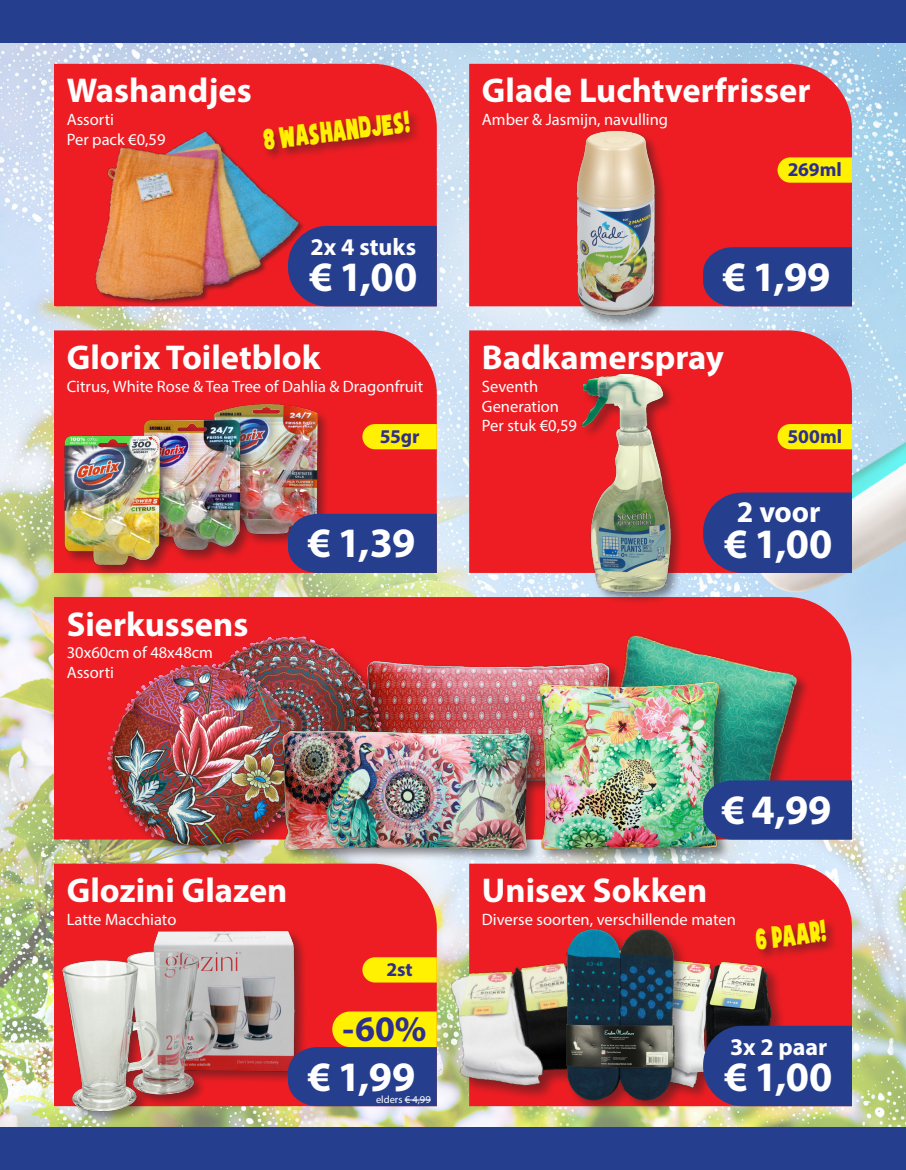
<style>
.page{position:relative;width:906px;height:1170px;background:#fff}
.page>*{position:absolute;margin:0;border:0;box-sizing:border-box;transform-origin:0 0}
.intro{font:700 42px "Myriad Pro";color:#fff}
.intro-2{font:700 36px "Myriad Pro";color:#2d2e8d}
.t1{font:700 34.5px "Myriad Pro";color:#fff}
.t2{font:33.75px "Soupof Justice";color:#fff101;scale:.67 1}
.intro-3{font:700 30px "Myriad Pro";color:#fff}
.intro-4{font:700 24px "Myriad Pro";letter-spacing:-.005em;color:#fff}
.intro-5{font:700 19.5px "Myriad Pro";color:#2d2e8d}
.t3{font:16.5px "Myriad Pro";color:#fff}
.t4{font:10.5px "Myriad Pro";color:#fff}
</style>
<div class="page">
<img style="left:0;top:43px;width:906px;height:1084px">
<div style="left:54px;top:330px;width:383px;height:243px;background:#ee1d23"></div>
<div style="left:54px;top:597px;width:797px;height:242px;background:#ee1d23"></div>
<div style="left:54px;top:64px;width:383px;height:242px;background:#ee1d23"></div>
<div style="left:469px;top:64px;width:383px;height:242px;background:#ee1d23"></div>
<svg style="left:54px;top:863px;width:383px;height:243px;background:#ed262b"></svg>
<div style="left:469px;top:863px;width:383px;height:243px;background:#ee1d23"></div>
<div style="left:469px;top:330px;width:383px;height:243px;background:#ee1d23"></div>
<div style="left:0;top:0;width:906px;height:43px;background:#253f8e"></div>
<div style="left:0;top:1127px;width:906px;height:42px;background:#253f8e"></div>
<div style="left:581px;top:371px;width:103px;height:235px;background:#231f20;opacity:.5"></div>
<img style="left:574px;top:370px;width:100px;height:229px">
<img style="left:577px;top:614px;width:236px;height:237px">
<img style="left:395px;top:657px;width:223px;height:66px">
<div style="left:190px;top:634px;width:205px;height:196px;background:#231f20;opacity:.5"></div>
<img style="left:188px;top:628px;width:197px;height:95px">
<div style="left:105px;top:663px;width:209px;height:196px;background:#231f20;opacity:.5"></div>
<img style="left:105px;top:657px;width:197px;height:198px">
<div style="left:281px;top:729px;width:263px;height:134px;background:#231f20;opacity:.5"></div>
<img style="left:274px;top:723px;width:256px;height:133px">
<div style="left:537px;top:680px;width:196px;height:182px;background:#231f20;opacity:.5"></div>
<img style="left:530px;top:669px;width:197px;height:197px">
<img style="left:58px;top:892px;width:242px;height:235px">
<div style="left:575px;top:130px;width:93px;height:199px;background:#231f20;opacity:.5"></div>
<img style="left:568px;top:124px;width:93px;height:199px">
<div style="left:212px;top:402px;width:119px;height:145px;background:#231f20;opacity:.5"></div>
<img style="left:209px;top:398px;width:113px;height:141px">
<div style="left:142px;top:418px;width:112px;height:146px;background:#231f20;opacity:.5"></div>
<img style="left:138px;top:415px;width:108px;height:140px">
<div style="left:62px;top:434px;width:111px;height:144px;background:#231f20;opacity:.5"></div>
<img style="left:58px;top:431px;width:108px;height:140px">
<div style="left:628px;top:958px;width:172px;height:149px;background:#ee1d23"></div>
<img style="left:690px;top:961px;width:93px;height:136px">
<img style="left:437px;top:945px;width:120px;height:156px">
<div style="left:563px;top:927px;width:127px;height:188px;background:#231f20;opacity:.5"></div>
<img style="left:557px;top:923px;width:123px;height:184px">
<svg style="left:777px;top:157px;width:75px;height:26px;background:#fde103"></svg>
<div style="left:703px;top:247px;width:149px;height:59px;background:#253f8e"></div>
<div style="left:362px;top:424px;width:75px;height:25px;background:#fff101"></div>
<div style="left:288px;top:514px;width:149px;height:59px;background:#253f8e"></div>
<div style="left:777px;top:424px;width:75px;height:25px;background:#fff101"></div>
<svg style="left:362px;top:957px;width:75px;height:25px;background:#fee602"></svg>
<svg style="left:288px;top:1011px;width:149px;height:95px;background:#776a5d"></svg>
<div style="left:703px;top:780px;width:149px;height:59px;background:#253f8e"></div>
<img style="left:64px;top:115px;width:256px;height:204px">
<div style="left:288px;top:226px;width:149px;height:80px;background:#253f8e"></div>
<svg style="left:703px;top:1025px;width:149px;height:81px;background:#2b3d87"></svg>
<svg style="left:703px;top:492px;width:149px;height:81px;background:#313c87"></svg>
<div style="left:261px;top:108px;width:161px;height:54px;background:#231f20;opacity:.5"></div>
<div style="left:753px;top:917px;width:85px;height:44px;background:#231f20;opacity:.5"></div>
<p class="t1" style="left:67px;top:68px;width:186px">Washandjes</p>
<p class="t3" style="left:67px;top:109px;width:49px">Assorti</p>
<p class="t3" style="left:67px;top:129px;width:100px">Per pack €0,59</p>
<p class="t2" style="left:262px;top:126px;width:222px;rotate:-7deg">8 washandjes!</p>
<p class="intro-4" style="left:310px;top:231px;width:107px">2x 4 stuks</p>
<p class="intro" style="left:309px;top:249px;width:110px">€ 1,00</p>
<p class="t1" style="left:67px;top:335px;width:255px">Glorix Toiletblok</p>
<p class="t3" style="left:67px;top:376px;width:358px">Citrus, White Rose &amp; Tea Tree of Dahlia &amp; Dragonfruit</p>
<p class="intro-5" style="left:380px;top:424px;width:41px">55gr</p>
<p class="t1" style="left:67px;top:601px;width:183px">Sierkussens</p>
<p class="t3" style="left:67px;top:642px;width:148px">30x60cm of 48x48cm</p>
<p class="t3" style="left:67px;top:662px;width:49px">Assorti</p>
<p class="intro" style="left:308px;top:515px;width:109px">€ 1,39</p>
<p class="t1" style="left:67px;top:868px;width:222px">Glozini Glazen</p>
<p class="t3" style="left:67px;top:909px;width:111px">Latte Macchiato</p>
<p class="intro-5" style="left:386px;top:956px;width:28px">2st</p>
<p class="intro-2" style="left:342px;top:1004px;width:86px">-60%</p>
<p class="intro" style="left:308px;top:1048px;width:109px">€ 1,99</p>
<p class="t4" style="left:376px;top:1093px;width:56px">elders € 4,99</p>
<p class="t1" style="left:482px;top:68px;width:330px">Glade Luchtverfrisser</p>
<p class="t3" style="left:482px;top:109px;width:188px">Amber &amp; Jasmijn, navulling</p>
<p class="intro-5" style="left:787px;top:157px;width:56px">269ml</p>
<p class="intro" style="left:723px;top:249px;width:109px">€ 1,99</p>
<p class="t1" style="left:482px;top:335px;width:243px">Badkamerspray</p>
<p class="t3" style="left:482px;top:376px;width:58px">Seventh</p>
<p class="t3" style="left:482px;top:396px;width:79px">Generation</p>
<p class="t3" style="left:482px;top:415px;width:97px">Per stuk €0,59</p>
<p class="intro-5" style="left:787px;top:424px;width:56px">500ml</p>
<p class="intro-3" style="left:736px;top:492px;width:85px">2 voor</p>
<p class="intro" style="left:724px;top:516px;width:110px">€ 1,00</p>
<p class="intro" style="left:722px;top:782px;width:111px">€ 4,99</p>
<p class="t1" style="left:482px;top:868px;width:227px">Unisex Sokken</p>
<p class="t3" style="left:482px;top:909px;width:255px">Diverse soorten, verschillende maten</p>
<p class="t2" style="left:754px;top:925px;width:108px;rotate:-7deg">6 paar!</p>
<p class="intro-4" style="left:730px;top:1031px;width:99px">3x 2 paar</p>
<p class="intro" style="left:724px;top:1049px;width:110px">€ 1,00</p>
</div>
